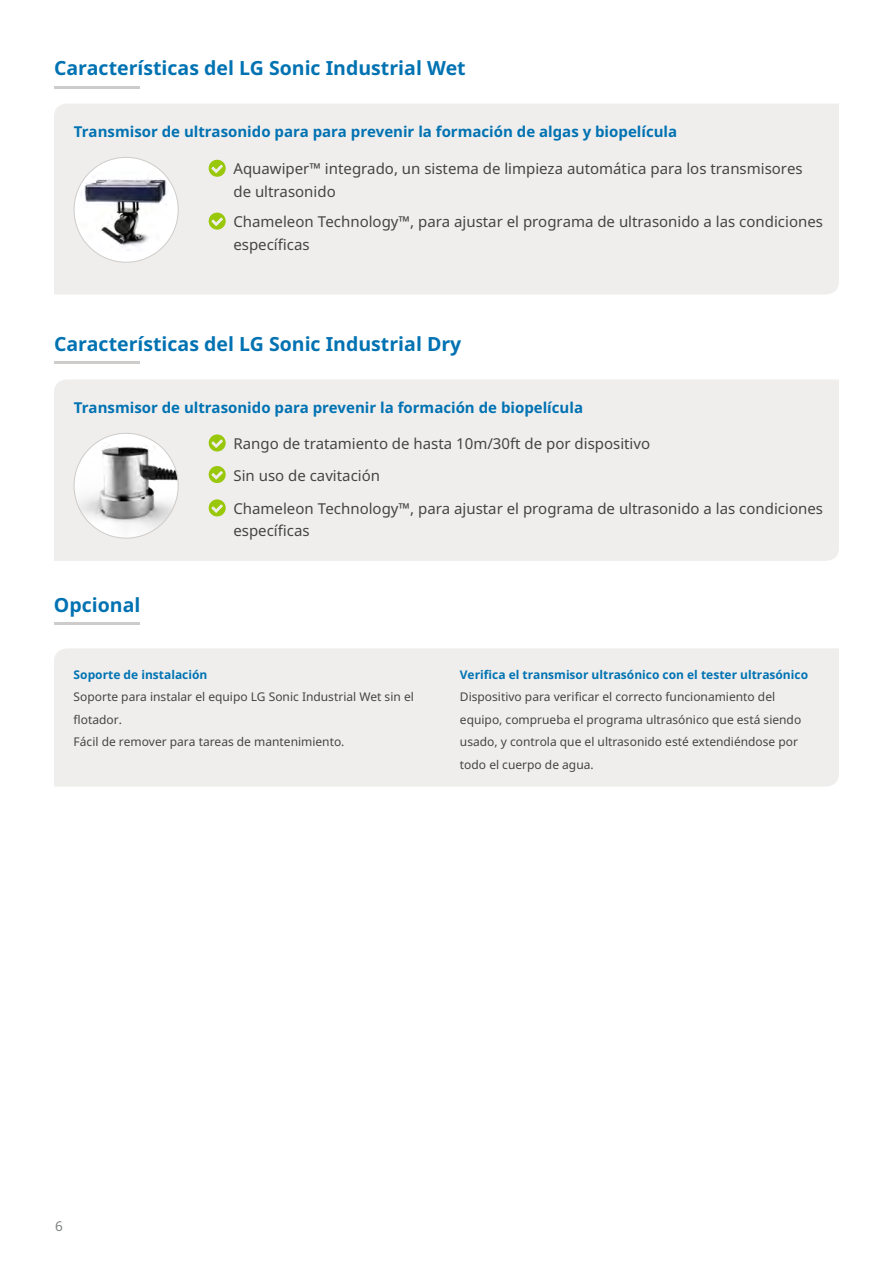
<style>
.page{position:relative;width:893px;height:1263px;background:#fff}
.page>*{position:absolute;margin:0;border:0;box-sizing:border-box;transform-origin:0 0}
.t1{font:700 19.5px "Noto Sans";color:#0072b2}
.t2{font:15px/22.5px "Noto Sans";color:#444}
.t3{font:700 15px "Noto Sans";color:#0072b2}
.t4{font:13.5px "Noto Sans";color:#7f8080}
.t5{font:12px/22.5px "Noto Sans";color:#444}
.t6{font:700 12px "Noto Sans";color:#0073b3}
</style>
<div class="page">
<div style="left:54px;top:380px;width:785px;height:181px;background:#efeeed"></div>
<svg style="left:209px;top:434px;width:17px;height:17px"></svg>
<svg style="left:209px;top:466px;width:17px;height:17px"></svg>
<hr style="left:54px;top:361px;width:85px;height:3px;background:#cdcccb">
<svg style="left:209px;top:499px;width:17px;height:17px"></svg>
<img style="left:74px;top:433px;width:104px;height:105px;border-radius:52px">
<div style="left:54px;top:104px;width:785px;height:190px;background:#efeeed"></div>
<svg style="left:209px;top:160px;width:17px;height:17px"></svg>
<hr style="left:54px;top:86px;width:85px;height:2px;background:#cdcccb">
<svg style="left:209px;top:213px;width:17px;height:17px"></svg>
<div style="left:74px;top:157px;width:104px;height:105px;background:#fff;border-radius:50%"></div>
<img style="left:74px;top:171px;width:101px;height:80px">
<div style="left:54px;top:648px;width:785px;height:138px;background:#efeeed"></div>
<hr style="left:54px;top:622px;width:85px;height:3px;background:#cdcccb">
<h1 class="t1" style="left:54px;top:54px;width:413px">Características del LG Sonic Industrial Wet</h1>
<p class="t3" style="left:74px;top:121px;width:605px">Transmisor de ultrasonido para para prevenir la formación de algas y biopelícula</p>
<p class="t2" style="left:233px;top:157px;width:571px">Aquawiper™ integrado, un sistema de limpieza automática para los transmisores de ultrasonido</p>
<p class="t2" style="left:233px;top:210px;width:591px">Chameleon Technology™, para ajustar el programa de ultrasonido a las condiciones específicas</p>
<h1 class="t1" style="left:54px;top:330px;width:409px">Características del LG Sonic Industrial Dry</h1>
<p class="t3" style="left:74px;top:397px;width:511px">Transmisor de ultrasonido para prevenir la formación de biopelícula</p>
<p class="t2" style="left:233px;top:427px;width:418px;line-height:31.5px">Rango de tratamiento de hasta 10m/30ft de por dispositivo<br>Sin uso de cavitación</p>
<h1 class="t1" style="left:54px;top:591px;width:88px">Opcional</h1>
<p class="t2" style="left:233px;top:497px;width:591px">Chameleon Technology™, para ajustar el programa de ultrasonido a las condiciones específicas</p>
<p class="t6" style="left:74px;top:666px;width:135px">Soporte de instalación</p>
<p class="t5" style="left:74px;top:685px;width:342px">Soporte para instalar el equipo LG Sonic Industrial Wet sin el flotador.<br>Fácil de remover para tareas de mantenimiento.</p>
<p class="t6" style="left:460px;top:666px;width:350px">Verifica el transmisor ultrasónico con el tester ultrasónico</p>
<p class="t5" style="left:460px;top:685px;width:343px">Dispositivo para verificar el correcto funcionamiento del equipo, comprueba el programa ultrasónico que está siendo usado, y controla que el ultrasonido esté extendiéndose por todo el cuerpo de agua.</p>
<p class="t4" style="left:55px;top:1217px;width:9px">6</p>
</div>
